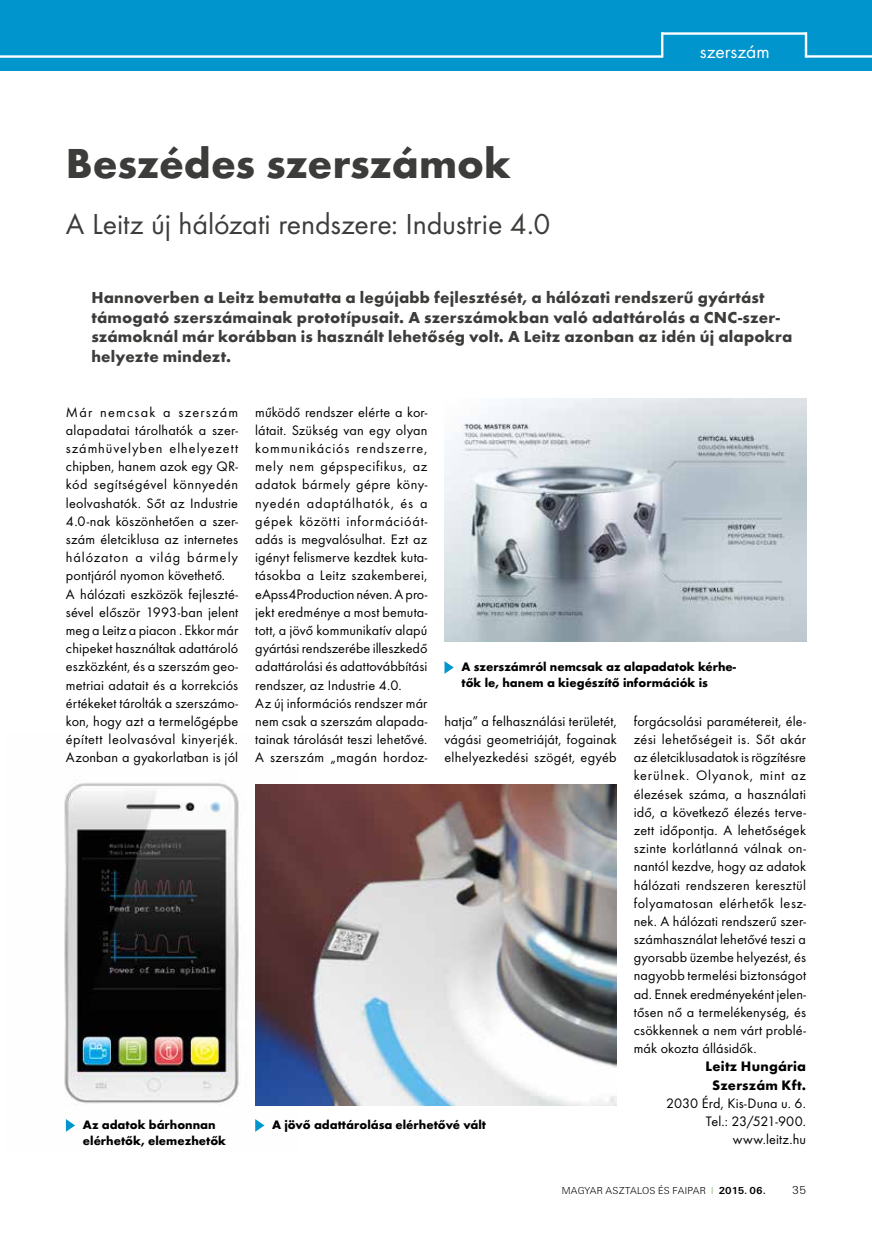
<style>
.page{position:relative;width:872px;height:1242px;background:#fff}
.page>*{position:absolute;margin:0;border:0;box-sizing:border-box;transform-origin:0 0}
.t1{font:700 43.5px "Futura TOT";letter-spacing:-.005em;color:#3c3c3b}
.t2{font:30px "Futura TOT Boo";letter-spacing:-.005em;color:#3c3c3b}
.t3{font:19.5px "Futura TOT Boo";letter-spacing:-.005em;color:#fff}
.t4{font:700 16.5px/19.8px "Futura TOT";letter-spacing:.01em;color:#3c3c3b}
.t5{font:14.25px/18.1px "Futura TOT Boo";letter-spacing:.01em;color:#000}
.t6{font:700 14.25px/18.1px "Futura TOT";letter-spacing:.015em;color:#000;text-align:center}
.t7{font:700 12.75px/15.3px "Futura TOT";color:#000}
.t8{font:12px "U001 Lig";color:#000}
.t9{font:10.5px "U001 Lig";letter-spacing:.015em;color:#000}
.s1{color:#7ba858}
.s2{font-family:"U001";font-weight:700}
</style>
<div class="page">
<div style="left:0;top:0;width:872px;height:71px;background:#0095cc"></div>
<hr style="left:0;top:55px;width:662px;height:3px;background:#fff">
<hr style="left:806px;top:55px;width:66px;height:3px;background:#fff">
<hr style="left:805px;top:32px;width:2px;height:26px;background:#fff">
<hr style="left:661px;top:32px;width:2px;height:26px;background:#fff">
<hr style="left:661px;top:32px;width:146px;height:3px;background:#fff">
<img style="left:444px;top:398px;width:362px;height:244px">
<img style="left:64px;top:783px;width:235px;height:349px">
<img style="left:255px;top:784px;width:362px;height:321px">
<svg style="left:444px;top:661px;width:10px;height:13px"></svg>
<svg style="left:66px;top:1119px;width:9px;height:12px"></svg>
<svg style="left:255px;top:1119px;width:9px;height:12px"></svg>
<h1 class="t1" style="left:66px;top:137px;width:447px">Beszédes szerszámok</h1>
<h2 class="t2" style="left:66px;top:207px;width:486px">A Leitz új hálózati rendszere: Industrie 4.0</h2>
<h3 class="t3" style="left:700px;top:40px;width:71px">szerszám</h3>
<p class="t4" style="left:91px;top:287px;width:702px">Hannoverben a Leitz bemutatta a legújabb fejlesztését, a hálózati rendszerű gyártást támogató szerszámainak prototípusait. A szerszámokban való adattárolás a CNC-szer&shy;számoknál már korábban is használt lehetőség volt. A Leitz azonban az idén új alapokra helyezte mindezt.</p>
<p class="t5" style="left:66px;top:403px;width:174px">Már nemcsak a szerszám alapadatai tárolhatók a szer&shy;számhüvelyben elhelyezett chipben, hanem azok egy QR&shy;kód segítségével könnyedén leolvashatók. Sőt az Industrie<br>4.0-nak köszönhetően a szer&shy;szám életciklusa az internetes hálózaton a világ bármely pontjáról nyomon követhető.<br>A hálózati eszközök fejleszté&shy;sével először 1993-ban jelent meg a Leitz a piacon . Ekkor már chipeket használtak adattároló eszközként, és a szerszám geo&shy;metriai adatait és a korrekciós értékeket tárolták a szerszámo&shy;kon, hogy azt a termelőgépbe épített leolvasóval kinyerjék.<br>Azonban a gyakorlatban is jól</p>
<p class="t5" style="left:255px;top:403px;width:174px">működő rendszer elérte a kor&shy;látait. Szükség van egy olyan kommunikációs rendszerre, mely nem gépspecifikus, az adatok bármely gépre kön - nyedén adaptálhatók, és a gépek közötti információát&shy;adás is megvalósulhat. Ezt az igényt felismerve kezdtek kuta&shy;tásokba a Leitz szakemberei, eApss4Production néven. A pro&shy;jekt eredménye a most bemuta&shy;tott, a jövő kommunikatív alapú gyártási rendszerébe illeszkedő adattárolási és adattovábbítási rendszer, az Industrie 4.0.<br>Az új információs rendszer már nem csak a szerszám alapada&shy;tainak tárolását teszi lehetővé.<br>A szerszám „magán hordoz-</p>
<p class="t7" style="left:461px;top:659px;width:276px">A szerszámról nemcsak az alapadatok kérhe&shy;tők le, hanem a kiegészítő információk is</p>
<p class="t5" style="left:444px;top:712px;width:174px;text-align:justify">hatja” a felhasználási területét, vágási geometriáját, fogainak elhelyezkedési szögét, egyéb</p>
<p class="t5" style="left:634px;top:712px;width:174px;text-align:justify">forgácsolási paramétereit, éle&shy;zési lehetőségeit is. Sőt akár az életciklusadatok is rögzítésre kerülnek. Olyanok, mint az élezések száma, a használati idő, a következő élezés terve&shy;zett időpontja. A lehetőségek szinte korlátlanná válnak on&shy;nantól kezdve, hogy az adatok hálózati rendszeren keresztül folyamatosan elérhetők lesz&shy;nek. A hálózati rendszerű szer&shy;számhasználat lehetővé teszi a gyorsabb üzembe helyezést, és nagyobb termelési biztonságot ad. Ennek eredményeként jelen&shy;tősen nő a termelékenység, és csökkennek a nem várt problé&shy;mák okozta állásidők.</p>
<p class="t6" style="left:705px;top:1057px;width:102px">Leitz Hungária<br>Szerszám Kft.</p>
<p class="t5" style="left:666px;top:1094px;width:141px;text-align:right">2030 Érd, Kis-Duna u. 6.<br>Tel.: 23/521-900. www.leitz.hu</p>
<p class="t7" style="left:83px;top:1117px;width:145px">Az adatok bárhonnan elérhetők, elemezhetők</p>
<p class="t7" style="left:272px;top:1117px;width:215px">A jövő adattárolása elérhetővé vált</p>
<p class="t9" style="left:562px;top:1184px;width:205px">MAGYAR ASZTALOS ÉS FAIPAR <span class="s1">I</span> <span class="s2">2015. 06.</span></p>
<p class="t8" style="left:791px;top:1183px;width:16px">35</p>
</div>
